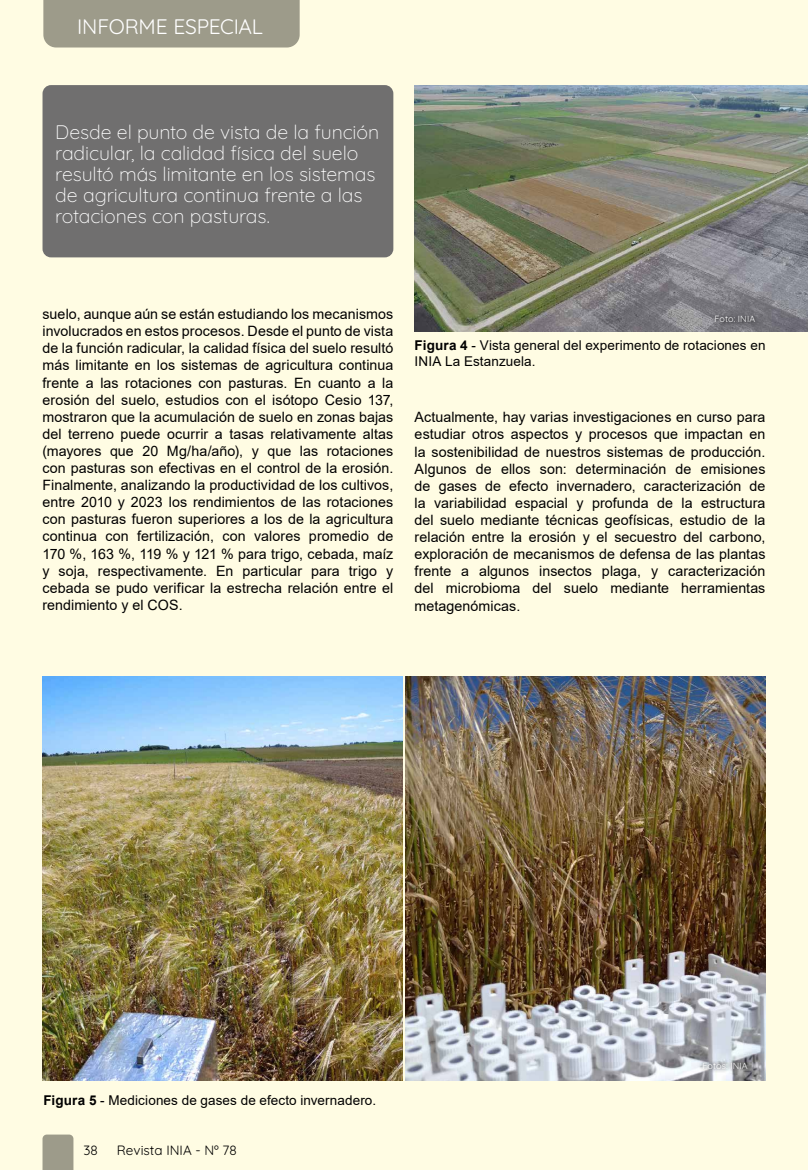
<style>
.page{position:relative;width:808px;height:1170px;background:#fff}
.page>*{position:absolute;margin:0;border:0;box-sizing:border-box;transform-origin:0 0}
.t1{font:300 21px "Quicksand";letter-spacing:-.015em;color:#fff}
.t2{font:300 19.5px/21px "Quicksand";letter-spacing:-.005em;color:#fff}
.t3{font:14.25px/17.1px "Arial";letter-spacing:.005em;color:#000;text-align:justify}
.t4{font:13.5px/16.2px "Arial";letter-spacing:.01em;color:#000}
.t5{font:300 13.5px "Quicksand";color:#000}
.t6{font:300 9px "Quicksand";letter-spacing:.015em;color:#fff}
.s1{font-weight:700}
</style>
<div class="page">
<div style="left:0;top:0;width:808px;height:1169px;background:#fffce3"></div>
<div style="left:43px;top:0;width:257px;height:47px;background:#9d9b8a"></div>
<svg style="left:43px;top:1134px;width:30px;height:35px"></svg>
<div style="left:43px;top:85px;width:350px;height:172px;background:#706f6f;border-radius:9px"></div>
<img style="left:43px;top:676px;width:359px;height:404px">
<img style="left:406px;top:676px;width:359px;height:404px">
<img style="left:415px;top:85px;width:393px;height:247px">
<svg style="left:699px;top:1057px;width:53px;height:16px"></svg>
<svg style="left:711px;top:311px;width:48px;height:16px"></svg>
<h1 class="t1" style="left:77px;top:11px;width:187px">INFORME ESPECIAL</h1>
<h2 class="t2" style="left:55px;top:120px;width:325px">Desde el punto de vista de la función radicular, la calidad física del suelo resultó más limitante en los sistemas de agricultura continua frente a las rotaciones con pasturas.</h2>
<p class="t3" style="left:43px;top:305px;width:352px">suelo, aunque aún se están estudiando los mecanismos</p>
<p class="t6" style="left:714px;top:312px;width:42px">Foto: INIA</p>
<p class="t3" style="left:43px;top:322px;width:352px">involucrados en estos procesos. Desde el punto de vista de la función radicular, la calidad física del suelo resultó más limitante en los sistemas de agricultura continua frente a las rotaciones con pasturas. En cuanto a la erosión del suelo, estudios con el isótopo Cesio 137, mostraron que la acumulación de suelo en zonas bajas del terreno puede ocurrir a tasas relativamente altas (mayores que 20 Mg/ha/año), y que las rotaciones con pasturas son efectivas en el control de la erosión.<br>Finalmente, analizando la productividad de los cultivos, entre 2010 y 2023 los rendimientos de las rotaciones con pasturas fueron superiores a los de la agricultura continua con fertilización, con valores promedio de 170 %, 163 %, 119 % y 121 % para trigo, cebada, maíz y soja, respectivamente. En particular para trigo y cebada se pudo verificar la estrecha relación entre el rendimiento y el COS.</p>
<p class="t4" style="left:415px;top:337px;width:352px"><span class="s1">Figura 4</span> - Vista general del experimento de rotaciones en<br>INIA La Estanzuela.</p>
<p class="t3" style="left:415px;top:408px;width:352px">Actualmente, hay varias investigaciones en curso para estudiar otros aspectos y procesos que impactan en la sostenibilidad de nuestros sistemas de producción.<br>Algunos de ellos son: determinación de emisiones de gases de efecto invernadero, caracterización de la variabilidad espacial y profunda de la estructura del suelo mediante técnicas geofísicas, estudio de la relación entre la erosión y el secuestro del carbono, exploración de mecanismos de defensa de las plantas frente a algunos insectos plaga, y caracterización del microbioma del suelo mediante herramientas metagenómicas.</p>
<p class="t4" style="left:43px;top:1091px;width:334px"><span class="s1">Figura 5</span> - Mediciones de gases de efecto invernadero.</p>
<p class="t5" style="left:84px;top:1139px;width:16px">38</p>
<p class="t5" style="left:117px;top:1139px;width:121px">Revista INIA - Nº 78</p>
<p class="t6" style="left:702px;top:1058px;width:47px">Fotos: INIA</p>
</div>
